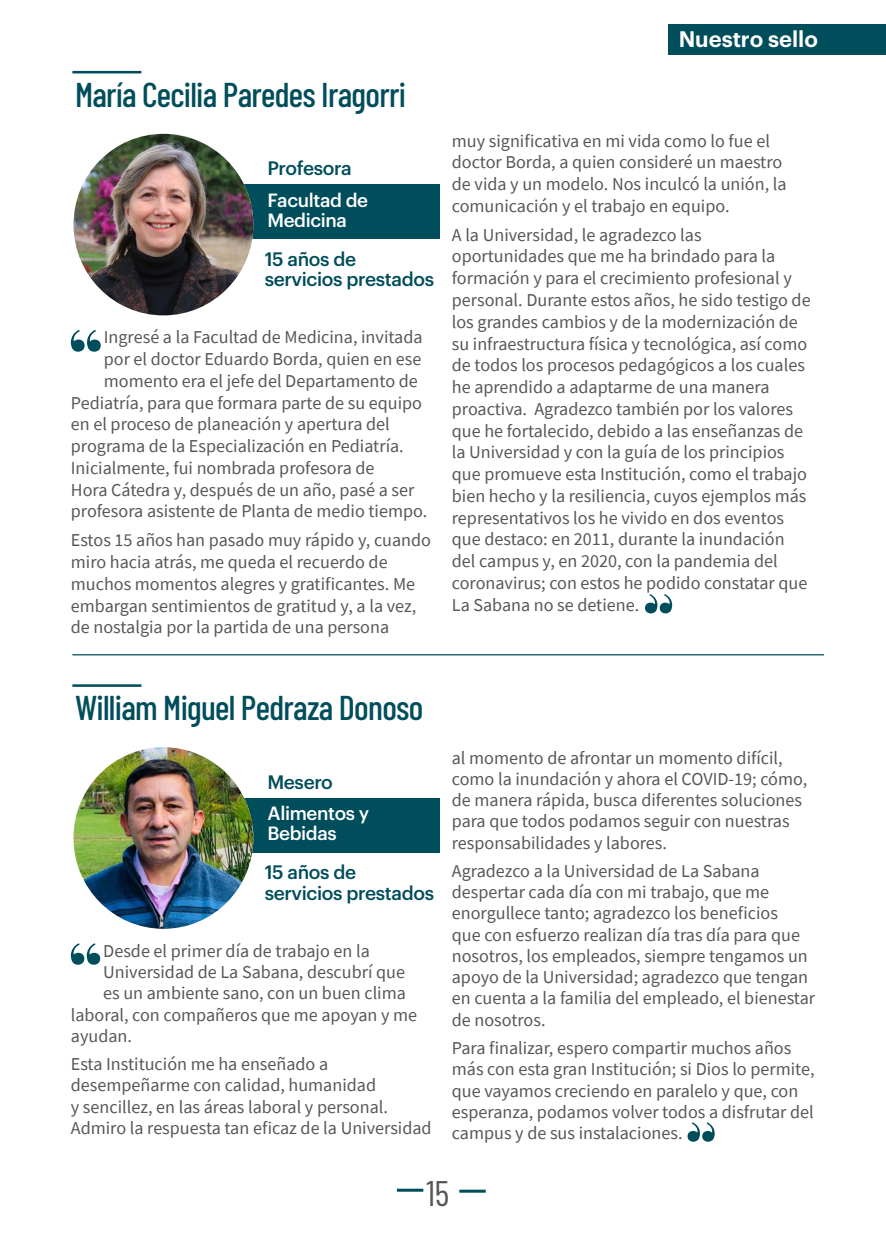
<style>
.page{position:relative;width:886px;height:1241px;background:#fff}
.page>*{position:absolute;margin:0;border:0;box-sizing:border-box;transform-origin:0 0}
.t1{font:700 78.38px "Playfair Display";color:#004d5b}
.t2{font:700 77px "Playfair Display";color:#004d5b}
.t3{font:35.38px "Barlow Condensed";color:#575756}
.t4{font:500 34.38px "Barlow Condensed";letter-spacing:-.02em;color:#004d5b}
.t5{font:600 22px "Graphik";color:#fff}
.t6{font:500 19px/20.8px "Graphik";letter-spacing:-.02em;color:#004d5b}
.t7{font:500 18.75px/20px "Graphik";letter-spacing:-.02em;color:#fff}
.t8{font:18.12px/21.8px "Source Sans Pro";color:#575756}
</style>
<div class="page">
<hr style="left:72px;top:71px;width:69px;height:2px;background:#004d5b">
<hr style="left:72px;top:684px;width:69px;height:2px;background:#004d5b">
<hr style="left:72px;top:654px;width:752px;height:1px;background:#004d5b">
<div style="left:253px;top:184px;width:186px;height:55px;background:#004d5b"></div>
<div style="left:253px;top:798px;width:186px;height:54px;background:#004d5b"></div>
<img style="left:74px;top:134px;width:179px;height:181px">
<img style="left:74px;top:747px;width:179px;height:181px">
<svg style="left:645px;top:594px;width:27px;height:19px"></svg>
<svg style="left:687px;top:1122px;width:28px;height:19px"></svg>
<hr style="left:397px;top:1188px;width:26px;height:3px;background:#004d5b">
<hr style="left:459px;top:1189px;width:27px;height:3px;background:#004d5b">
<div style="left:668px;top:24px;width:218px;height:30px;background:#004d5b"></div>
<h3 class="t4" style="left:75px;top:73px;width:333px">María Cecilia Paredes Iragorri</h3>
<p class="t6" style="left:267px;top:156px;width:86px">Profesora</p>
<p class="t7" style="left:268px;top:188px;width:102px">Facultad de<br>Medicina</p>
<p class="t6" style="left:265px;top:247px;width:171px">15 años de servicios prestados</p>
<h1 class="t1" style="left:67px;top:308px;width:38px">“</h1>
<p class="t8" style="left:104px;top:326px;width:320px">Ingresé a la Facultad de Medicina, invitada</p>
<p class="t8" style="left:104px;top:348px;width:319px">por el doctor Eduardo Borda, quien en ese</p>
<p class="t8" style="left:104px;top:370px;width:315px">momento era el jefe del Departamento de</p>
<p class="t8" style="left:71px;top:391px;width:353px">Pediatría, para que formara parte de su equipo</p>
<p class="t8" style="left:71px;top:413px;width:320px">en el proceso de planeación y apertura del</p>
<p class="t8" style="left:71px;top:435px;width:334px">programa de la Especialización en Pediatría.</p>
<p class="t8" style="left:71px;top:457px;width:305px">Inicialmente, fui nombrada profesora de</p>
<p class="t8" style="left:71px;top:478px;width:345px">Hora Cátedra y, después de un año, pasé a ser</p>
<p class="t8" style="left:71px;top:500px;width:358px">profesora asistente de Planta de medio tiempo.</p>
<p class="t8" style="left:71px;top:529px;width:362px">Estos 15 años han pasado muy rápido y, cuando miro hacia atrás, me queda el recuerdo de muchos momentos alegres y gratificantes. Me embargan sentimientos de gratitud y, a la vez, de nostalgia por la partida de una persona</p>
<p class="t5" style="left:679px;top:23px;width:141px">Nuestro sello</p>
<p class="t8" style="left:452px;top:129px;width:336px">muy significativa en mi vida como lo fue el doctor Borda, a quien consideré un maestro de vida y un modelo. Nos inculcó la unión, la comunicación y el trabajo en equipo.</p>
<p class="t8" style="left:452px;top:224px;width:360px">A la Universidad, le agradezco las oportunidades que me ha brindado para la formación y para el crecimiento profesional y personal. Durante estos años, he sido testigo de los grandes cambios y de la modernización de su infraestructura física y tecnológica, así como de todos los procesos pedagógicos a los cuales he aprendido a adaptarme de una manera proactiva. Agradezco también por los valores que he fortalecido, debido a las enseñanzas de la Universidad y con la guía de los principios que promueve esta Institución, como el trabajo bien hecho y la resiliencia, cuyos ejemplos más representativos los he vivido en dos eventos que destaco: en 2011, durante la inundación del campus y, en 2020, con la pandemia del coronavirus; con estos he podido constatar que La Sabana no se detiene.</p>
<h3 class="t4" style="left:75px;top:686px;width:350px">William Miguel Pedraza Donoso</h3>
<p class="t6" style="left:267px;top:769px;width:67px">Mesero</p>
<p class="t7" style="left:268px;top:801px;width:103px">Alimentos y<br>Bebidas</p>
<p class="t6" style="left:265px;top:860px;width:171px">15 años de servicios prestados</p>
<h2 class="t2" style="left:67px;top:921px;width:37px">“</h2>
<p class="t8" style="left:103px;top:939px;width:268px">Desde el primer día de trabajo en la</p>
<p class="t8" style="left:103px;top:960px;width:303px">Universidad de La Sabana, descubrí que</p>
<p class="t8" style="left:103px;top:982px;width:304px">es un ambiente sano, con un buen clima</p>
<p class="t8" style="left:71px;top:1003px;width:348px">laboral, con compañeros que me apoyan y me</p>
<p class="t8" style="left:71px;top:1024px;width:63px">ayudan.</p>
<p class="t8" style="left:71px;top:1053px;width:362px;line-height:21.2px">Esta Institución me ha enseñado a desempeñarme con calidad, humanidad<br>y sencillez, en las áreas laboral y personal.<br>Admiro la respuesta tan eficaz de la Universidad</p>
<p class="t8" style="left:452px;top:746px;width:357px;line-height:21.2px">al momento de afrontar un momento difícil, como la inundación y ahora el COVID-19; cómo, de manera rápida, busca diferentes soluciones para que todos podamos seguir con nuestras responsabilidades y labores.</p>
<p class="t8" style="left:452px;top:860px;width:365px;line-height:21.2px">Agradezco a la Universidad de La Sabana despertar cada día con mi trabajo, que me enorgullece tanto; agradezco los beneficios<br>que con esfuerzo realizan día tras día para que nosotros, los empleados, siempre tengamos un apoyo de la Universidad; agradezco que tengan en cuenta a la familia del empleado, el bienestar de nosotros.</p>
<p class="t8" style="left:452px;top:1037px;width:364px;line-height:21.2px">Para finalizar, espero compartir muchos años más con esta gran Institución; si Dios lo permite, que vayamos creciendo en paralelo y que, con esperanza, podamos volver todos a disfrutar del campus y de sus instalaciones.</p>
<h3 class="t3" style="left:426px;top:1171px;width:25px">15</h3>
</div>
